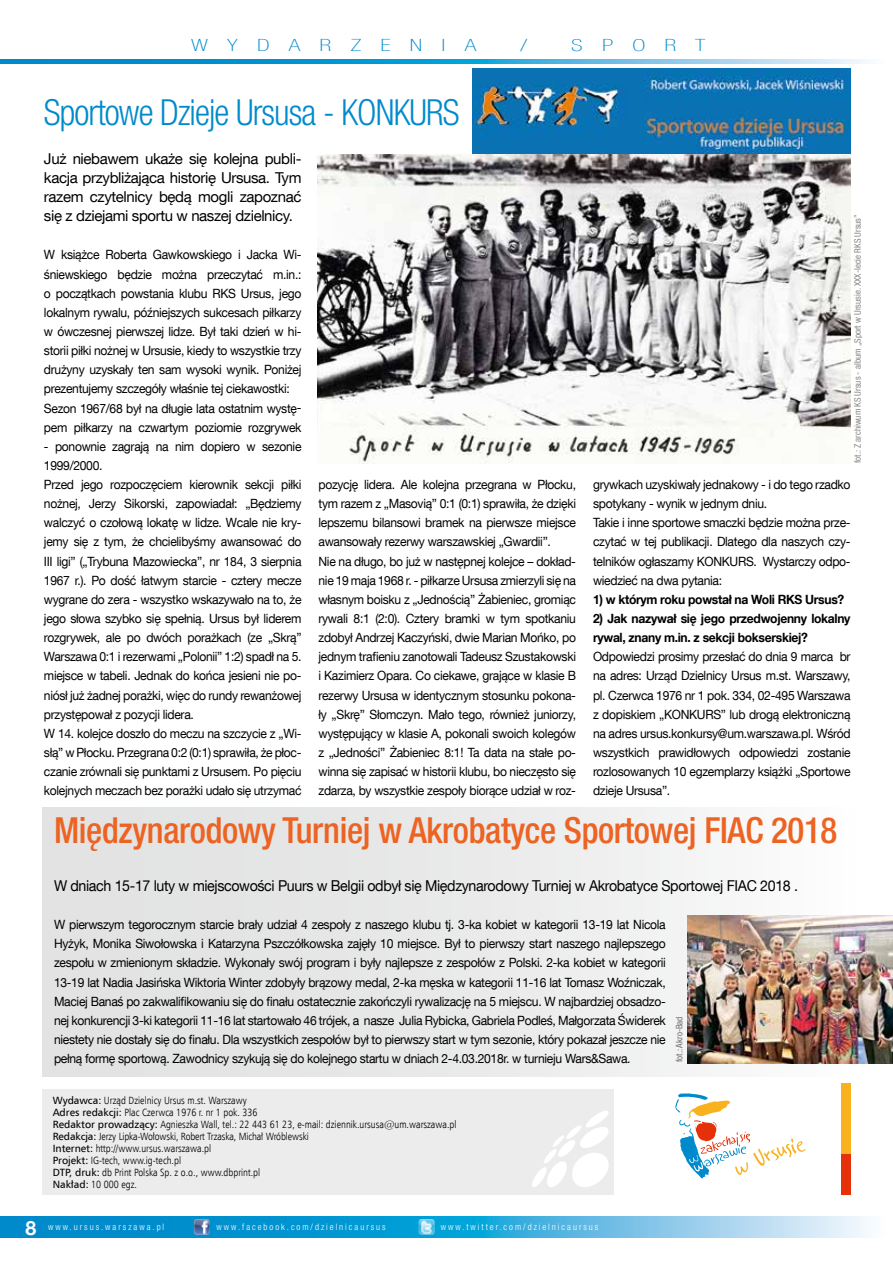
<style>
.page{position:relative;width:893px;height:1263px;background:#fff}
.page>*{position:absolute;margin:0;border:0;box-sizing:border-box;transform-origin:0 0}
.t1{font:500 condensed 36px "Helvetica Neue LT Com";letter-spacing:-.01em;color:#ec6322}
.t2{font:300 condensed 36px "Helvetica Neue LT Com";letter-spacing:-.025em;color:#008acb}
.t3{font:100 condensed 16.8px "Helvetica Neue LT Com";letter-spacing:.8em;color:#008acb;scale:1.43 1}
.t4{font:15px/19.2px "Helvetica Neue LT Com";letter-spacing:-.025em;color:#000;text-align:justify}
.t5{font:15px "Helvetica Neue LT Com";letter-spacing:-.025em;color:#000;scale:.95 1}
.t6{font:12.75px/19.2px "Helvetica Neue LT Com";letter-spacing:-.025em;color:#000;scale:.95 1}
.t7{font:700 12.75px/19.2px "Helvetica Neue LT Com";letter-spacing:-.025em;color:#000;scale:.95 1}
.t8{font:10.5px/12px "Humnst 777 Lt Cn EU";color:#000}
.t9{font:300 condensed 9px "Helvetica Neue LT Com";letter-spacing:.22em;color:#fff}
.t10{font:condensed 9px "Helvetica Neue LT Com";color:#848484}
.t11{font:condensed 9px "Helvetica Neue LT Com";color:#6e6e6e}
.s1{font-family:"Humnst 777 EU"}
.s2{font-weight:700;font-stretch:normal;font-size:19.5px}
</style>
<div class="page">
<svg style="left:0;top:1216px;width:868px;height:21px;background:#40acdc"></svg>
<div style="left:42px;top:1089px;width:572px;height:105px;background:#ececec"></div>
<svg style="left:532px;top:1111px;width:77px;height:76px"></svg>
<svg style="left:675px;top:1093px;width:130px;height:85px"></svg>
<div style="left:841px;top:1154px;width:10px;height:40px;background:#e63009"></div>
<div style="left:841px;top:1083px;width:10px;height:71px;background:#f9b11e"></div>
<img style="left:194px;top:1219px;width:16px;height:16px">
<img style="left:419px;top:1219px;width:16px;height:16px">
<svg style="left:0;top:60px;width:868px;height:4px;background:#4bb1de"></svg>
<svg style="left:183px;top:59px;width:126px;height:5px"></svg>
<svg style="left:405px;top:59px;width:22px;height:5px"></svg>
<img style="left:473px;top:69px;width:377px;height:85px">
<img style="left:317px;top:154px;width:533px;height:310px">
<div style="left:43px;top:807px;width:821px;height:269px;background:linear-gradient(to right,#dedfdf,#f8f8f8)"></div>
<img style="left:687px;top:915px;width:206px;height:148px">
<h2 class="t3" style="left:191px;top:36px;width:201px">WYDARZENIA</h2>
<h2 class="t3" style="left:520px;top:36px;width:6px">/</h2>
<h2 class="t3" style="left:571px;top:36px;width:95px">SPORT</h2>
<h1 class="t2" style="left:44px;top:92px;width:417px">Sportowe Dzieje Ursusa - KONKURS</h1>
<p class="t4" style="left:44px;top:148px;width:259px">Już niebawem ukaże się kolejna publi&shy;kacja przybliżająca historię Ursusa. Tym razem czytelnicy będą mogli zapoznać się z dziejami sportu w naszej dzielnicy.</p>
<p class="t6" style="left:44px;top:245px;width:273px">W książce Roberta Gawkowskiego i Jacka Wi&shy;śniewskiego będzie można przeczytać m.in.: o początkach powstania klubu RKS Ursus, jego lokalnym rywalu, późniejszych sukcesach piłkarzy w ówczesnej pierwszej lidze. Był taki dzień w hi&shy;storii piłki nożnej w Ursusie, kiedy to wszystkie trzy drużyny uzyskały ten sam wysoki wynik. Poniżej prezentujemy szczegóły właśnie tej ciekawostki:<br>Sezon 1967/68 był na długie lata ostatnim wystę&shy;pem piłkarzy na czwartym poziomie rozgrywek</p>
<p class="t6" style="left:44px;top:436px;width:273px">- ponownie zagrają na nim dopiero w sezonie 1999/2000.<br>Przed jego rozpoczęciem kierownik sekcji piłki nożnej, Jerzy Sikorski, zapowiadał: „Będziemy walczyć o czołową lokatę w lidze. Wcale nie kry&shy;jemy się z tym, że chcielibyśmy awansować do III ligi” („Trybuna Mazowiecka”, nr 184, 3 sierpnia 1967 r.). Po dość łatwym starcie - cztery mecze wygrane do zera - wszystko wskazywało na to, że jego słowa szybko się spełnią. Ursus był liderem rozgrywek, ale po dwóch porażkach (ze „Skrą” Warszawa 0:1 i rezerwami „Polonii” 1:2) spadł na 5. miejsce w tabeli. Jednak do końca jesieni nie po&shy;niósł już żadnej porażki, więc do rundy rewanżowej przystępował z pozycji lidera.<br>W 14. kolejce doszło do meczu na szczycie z „Wi&shy;słą” w Płocku. Przegrana 0:2 (0:1) sprawiła, że płoc&shy;czanie zrównali się punktami z Ursusem. Po pięciu kolejnych meczach bez porażki udało się utrzymać</p>
<p class="t10" style="left:852px;top:463px;width:250px;rotate:-90deg">fot.: Z archiwum KS Ursus - album „Sport w Ursusie. XXX-lecie RKS Ursus”</p>
<p class="t6" style="left:318px;top:475px;width:273px">pozycję lidera. Ale kolejna przegrana w Płocku, tym razem z „Masovią” 0:1 (0:1) sprawiła, że dzięki lepszemu bilansowi bramek na pierwsze miejsce awansowały rezerwy warszawskiej „Gwardii”.<br>Nie na długo, bo już w następnej kolejce – dokład&shy;nie 19 maja 1968 r. - piłkarze Ursusa zmierzyli się na własnym boisku z „Jednością” Żabieniec, gromiąc rywali 8:1 (2:0). Cztery bramki w tym spotkaniu zdobył Andrzej Kaczyński, dwie Marian Mońko, po jednym trafieniu zanotowali Tadeusz Szustakowski i Kazimierz Opara. Co ciekawe, grające w klasie B rezerwy Ursusa w identycznym stosunku pokona&shy;ły „Skrę” Słomczyn. Mało tego, również juniorzy, występujący w klasie A, pokonali swoich kolegów z „Jedności” Żabieniec 8:1! Ta data na stałe po&shy;winna się zapisać w historii klubu, bo nieczęsto się zdarza, by wszystkie zespoły biorące udział w roz-</p>
<p class="t6" style="left:593px;top:475px;width:273px">grywkach uzyskiwały jednakowy - i do tego rzadko spotykany - wynik w jednym dniu.<br>Takie i inne sportowe smaczki będzie można prze&shy;czytać w tej publikacji. Dlatego dla naszych czy&shy;telników ogłaszamy KONKURS. Wystarczy odpo&shy;wiedzieć na dwa pytania:</p>
<p class="t7" style="left:593px;top:589px;width:266px">1) w którym roku powstał na Woli RKS Ursus?</p>
<p class="t7" style="left:593px;top:608px;width:273px">2) Jak nazywał się jego przedwojenny lokalny rywal, znany m.in. z sekcji bokserskiej?</p>
<p class="t6" style="left:593px;top:647px;width:273px;text-align:justify">Odpowiedzi prosimy przesłać do dnia 9 marca br na adres: Urząd Dzielnicy Ursus m.st. Warszawy, pl. Czerwca 1976 nr 1 pok. 334, 02-495 Warszawa z dopiskiem „KONKURS” lub drogą elektroniczną na adres ursus.konkursy@um.warszawa.pl. Wśród wszystkich prawidłowych odpowiedzi zostanie rozlosowanych 10 egzemplarzy książki „Sportowe dzieje Ursusa”.</p>
<h1 class="t1" style="left:54px;top:809px;width:785px">Międzynarodowy Turniej w Akrobatyce Sportowej FIAC 2018</h1>
<p class="t5" style="left:54px;top:876px;width:785px">W dniach 15-17 luty w miejscowości Puurs w Belgii odbył się Międzynarodowy Turniej w Akrobatyce Sportowej FIAC 2018 .</p>
<p class="t6" style="left:54px;top:915px;width:645px;text-align:justify">W pierwszym tegorocznym starcie brały udział 4 zespoły z naszego klubu tj. 3-ka kobiet w kategorii 13-19 lat Nicola Hyżyk, Monika Siwołowska i Katarzyna Pszczółkowska zajęły 10 miejsce. Był to pierwszy start naszego najlepszego zespołu w zmienionym składzie. Wykonały swój program i były najlepsze z zespołów z Polski. 2-ka kobiet w kategorii 13-19 lat Nadia Jasińska Wiktoria Winter zdobyły brązowy medal, 2-ka męska w kategorii 11-16 lat Tomasz Woźniczak, Maciej Banaś po zakwalifikowaniu się do finału ostatecznie zakończyli rywalizację na 5 miejscu. W najbardziej obsadzo&shy;nej konkurencji 3-ki kategorii 11-16 lat startowało 46 trójek, a nasze Julia Rybicka, Gabriela Podleś, Małgorzata Świderek niestety nie dostały się do finału. Dla wszystkich zespołów był to pierwszy start w tym sezonie, który pokazał jeszcze nie pełną formę sportową. Zawodnicy szykują się do kolejnego startu w dniach 2-4.03.2018r. w turnieju Wars&amp;Sawa.</p>
<p class="t11" style="left:674px;top:1062px;width:47px;rotate:-90deg">fot.: Akro-Bad</p>
<p class="t8" style="left:53px;top:1094px;width:405px"><span class="s1">Wydawca:</span> Urząd Dzielnicy Ursus m.st. Warszawy<br><span class="s1">Adres redakcji:</span> Plac Czerwca 1976 r. nr 1 pok. 336<br><span class="s1">Redaktor prowadzący:</span> Agnieszka Wall, tel.: 22 443 61 23, e-mail: dziennik.ursusa@um.warszawa.pl <span class="s1">Redakcja:</span> Jerzy Lipka-Wołowski, Robert Trzaska, Michał Wróblewski<br><span class="s1">Internet:</span> http://www.ursus.warszawa.pl<br><span class="s1">Projekt:</span> IG-tech, www.ig-tech.pl<br><span class="s1">DTP, druk:</span> db Print Polska Sp. z o.o., www.dbprint.pl<br><span class="s1">Nakład:</span> 10 000 egz.</p>
<p class="t9" style="left:26px;top:1221px;width:140px"><span class="s2">8</span> www.ursus.warszawa.pl</p>
<p class="t9" style="left:216px;top:1222px;width:171px">www.facebook.com/dzielnicaursus</p>
<p class="t9" style="left:441px;top:1222px;width:159px">www.twitter.com/dzielnicaursus</p>
</div>
